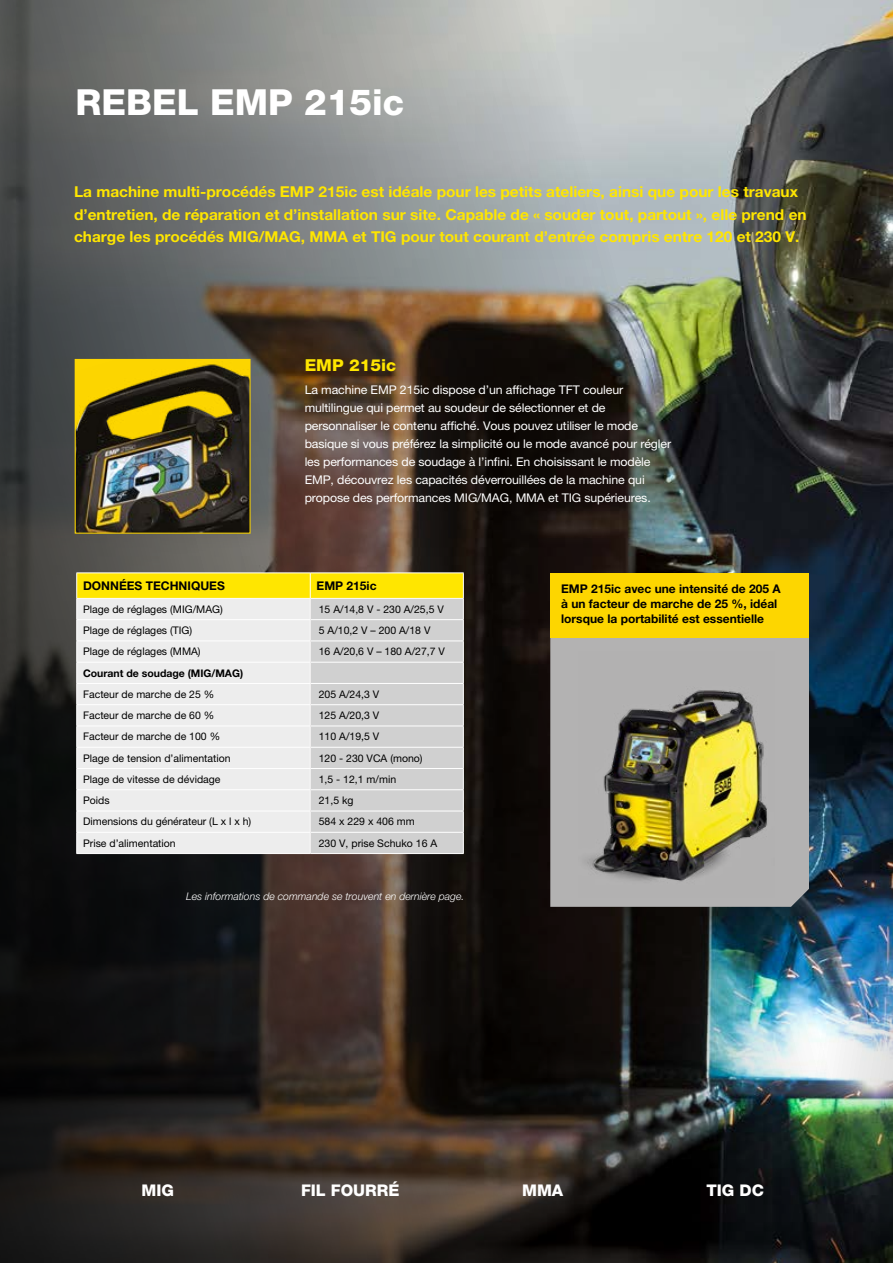
<style>
.page{position:relative;width:893px;height:1263px;background:#fff}
.page>*{position:absolute;margin:0;border:0;box-sizing:border-box;transform-origin:0 0}
.t1{font:800 36px "Helvetica Neue LT Pro";color:#fff}
.t2{font:800 16.5px "Helvetica Neue LT Pro";color:#ffe600}
.t3{font:800 16.05px "Helvetica Neue LT Pro";color:#fff}
.t4{font:700 15px/22.5px "Helvetica Neue LT Pro";color:#ffe600}
.t5{font:12px/18px "Helvetica Neue LT Pro";letter-spacing:-.01em;color:#fff}
.t6{font:700 12px/15px "Helvetica Neue LT Pro";color:#000}
.t7{font:10.5px "Helvetica Neue LT Pro";color:#000}
.t8{font:italic 300 10.5px "Helvetica Neue LT Pro";color:#fff}
.t9{font:700 10.5px "Helvetica Neue LT Pro";color:#000}
</style>
<div class="page">
<img style="left:0;top:0;width:762px;height:1263px">
<img style="left:762px;top:0;width:131px;height:1263px">
<hr style="left:76px;top:572px;width:234px;height:1px;background:#fff">
<hr style="left:310px;top:572px;width:154px;height:1px;background:#fff">
<svg style="left:76px;top:573px;width:388px;height:280px;background:#e5e3cf"></svg>
<hr style="left:76px;top:853px;width:234px;height:1px;background:#fff">
<hr style="left:310px;top:853px;width:154px;height:1px;background:#fff">
<img style="left:77px;top:361px;width:172px;height:171px">
<div style="left:75px;top:359px;width:176px;height:175px;border:1px solid #fdd600"></div>
<div style="left:550px;top:637px;width:259px;height:270px;background:#b3b2b2"></div>
<img style="left:578px;top:652px;width:196px;height:245px">
<div style="left:550px;top:572px;width:259px;height:65px;background:#fdd600"></div>
<h1 class="t1" style="left:76px;top:81px;width:330px">REBEL EMP 215ic</h1>
<p class="t4" style="left:74px;top:180px;width:734px">La machine multi-procédés EMP 215ic est idéale pour les petits ateliers, ainsi que pour les travaux d’entretien, de réparation et d’installation sur site. Capable de « souder tout, partout », elle prend en charge les procédés MIG/MAG, MMA et TIG pour tout courant d’entrée compris entre 120 et 230 V.</p>
<h2 class="t2" style="left:305px;top:355px;width:93px">EMP 215ic</h2>
<p class="t5" style="left:305px;top:381px;width:368px">La machine EMP 215ic dispose d’un affichage TFT couleur multilingue qui permet au soudeur de sélectionner et de personnaliser le contenu affiché. Vous pouvez utiliser le mode basique si vous préférez la simplicité ou le mode avancé pour régler les performances de soudage à l’infini. En choisissant le modèle EMP, découvrez les capacités déverrouillées de la machine qui propose des performances MIG/MAG, MMA et TIG supérieures.</p>
<p class="t6" style="left:83px;top:578px;width:143px">DONNÉES TECHNIQUES</p>
<p class="t6" style="left:317px;top:578px;width:61px">EMP 215ic</p>
<p class="t7" style="left:83px;top:603px;width:141px">Plage de réglages (MIG/MAG)</p>
<p class="t7" style="left:319px;top:603px;width:127px">15 A/14,8 V - 230 A/25,5 V</p>
<p class="t7" style="left:83px;top:624px;width:111px">Plage de réglages (TIG)</p>
<p class="t7" style="left:319px;top:624px;width:113px">5 A/10,2 V – 200 A/18 V</p>
<p class="t7" style="left:83px;top:645px;width:119px">Plage de réglages (MMA)</p>
<p class="t7" style="left:319px;top:645px;width:128px">16 A/20,6 V – 180 A/27,7 V</p>
<p class="t9" style="left:83px;top:666px;width:162px">Courant de soudage (MIG/MAG)</p>
<p class="t7" style="left:83px;top:688px;width:133px">Facteur de marche de 25 %</p>
<p class="t7" style="left:319px;top:688px;width:62px">205 A/24,3 V</p>
<p class="t7" style="left:83px;top:709px;width:133px">Facteur de marche de 60 %</p>
<p class="t7" style="left:319px;top:709px;width:62px">125 A/20,3 V</p>
<p class="t7" style="left:83px;top:730px;width:139px">Facteur de marche de 100 %</p>
<p class="t7" style="left:319px;top:730px;width:62px">110 A/19,5 V</p>
<p class="t7" style="left:83px;top:752px;width:149px">Plage de tension d’alimentation</p>
<p class="t7" style="left:319px;top:752px;width:105px">120 - 230 VCA (mono)</p>
<p class="t7" style="left:83px;top:773px;width:139px">Plage de vitesse de dévidage</p>
<p class="t7" style="left:319px;top:773px;width:79px">1,5 - 12,1 m/min</p>
<p class="t7" style="left:83px;top:794px;width:28px">Poids</p>
<p class="t7" style="left:319px;top:794px;width:36px">21,5 kg</p>
<p class="t7" style="left:83px;top:815px;width:170px">Dimensions du générateur (L x l x h)</p>
<p class="t7" style="left:319px;top:815px;width:97px">584 x 229 x 406 mm</p>
<p class="t7" style="left:83px;top:837px;width:94px">Prise d’alimentation</p>
<p class="t7" style="left:319px;top:837px;width:120px">230 V, prise Schuko 16 A</p>
<p class="t8" style="left:186px;top:890px;width:280px">Les informations de commande se trouvent en dernière page.</p>
<p class="t6" style="left:561px;top:581px;width:221px">EMP 215ic avec une intensité de 205 A à un facteur de marche de 25 %, idéal lorsque la portabilité est essentielle</p>
<h3 class="t3" style="left:142px;top:1180px;width:34px">MIG</h3>
<h3 class="t3" style="left:301px;top:1181px;width:100px">FIL FOURRÉ</h3>
<h3 class="t3" style="left:522px;top:1180px;width:43px">MMA</h3>
<h3 class="t3" style="left:706px;top:1180px;width:59px">TIG DC</h3>
</div>
